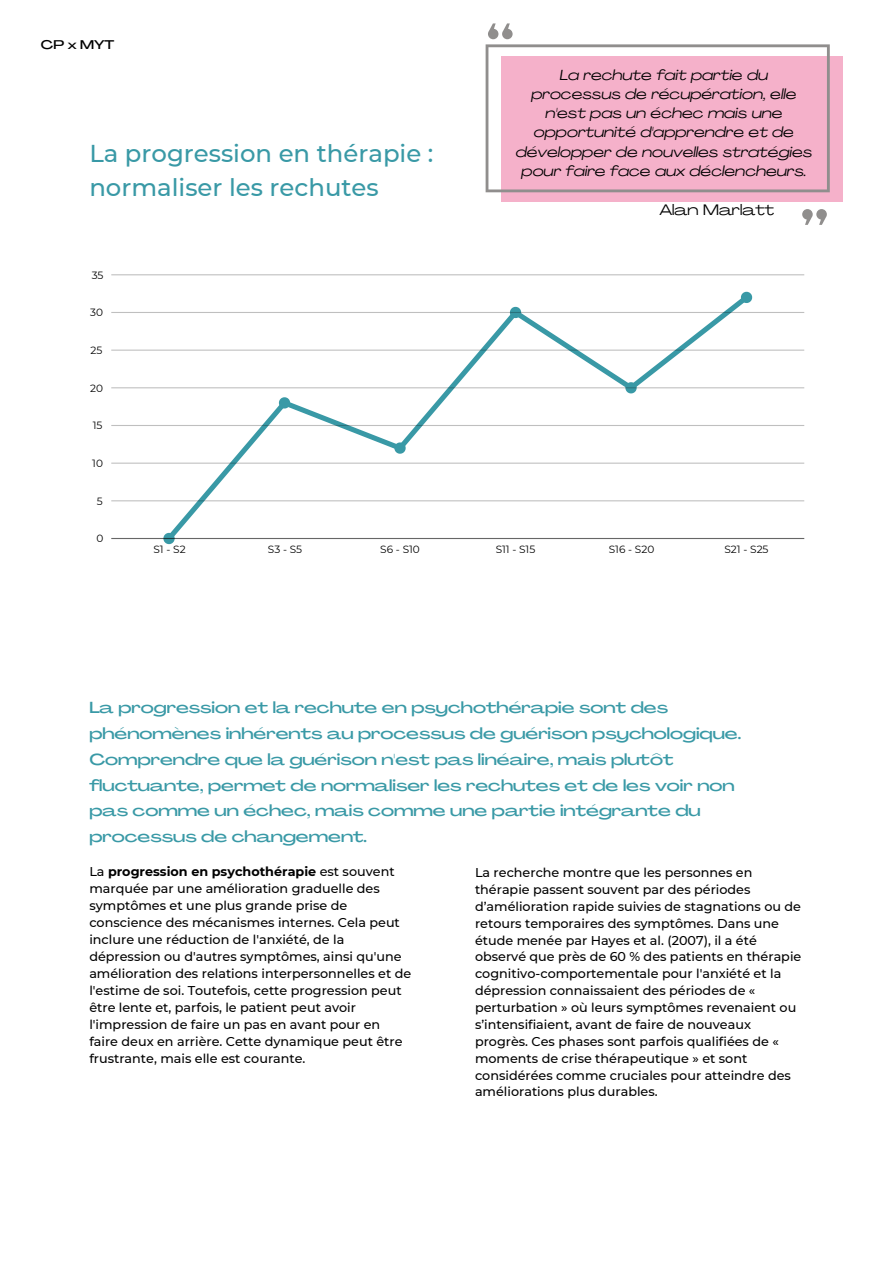
<style>
.page{position:relative;width:894px;height:1264px;background:#fff}
.page>*{position:absolute;margin:0;border:0;box-sizing:border-box;transform-origin:0 0}
.t1{font:500 24.3px/33.8px "Montserrat";color:#3999a6}
.t2{font:500 15.75px/25.8px "Agrandir Grand";color:#3999a6}
.t3{font:15px "Agrandir Grand";color:#000}
.t4{font:italic 14.4px/19.2px "Agrandir Grand";color:#000;text-align:center}
.t5{font:500 12.75px/16.8px "Montserrat";color:#000}
.t6{font:500 12.45px "Agrandir Grand";color:#000}
.t7{font:10.5px "Montserrat";color:#000}
.s1{font-weight:700}
</style>
<div class="page">
<svg style="left:162px;top:291px;width:591px;height:254px"></svg>
<hr style="left:111px;top:538px;width:693px;height:1px;background:#666">
<hr style="left:111px;top:500px;width:693px;height:1px;background:#d1d1d1">
<hr style="left:111px;top:462px;width:693px;height:1px;background:#e6e6e6">
<hr style="left:111px;top:425px;width:693px;height:1px;background:#bfbfbf">
<hr style="left:111px;top:387px;width:693px;height:1px;background:#d0d0d0">
<hr style="left:111px;top:349px;width:693px;height:2px;background:#000;opacity:.25">
<hr style="left:111px;top:312px;width:693px;height:1px;background:#bfbfbf">
<hr style="left:111px;top:274px;width:693px;height:1px;background:#cfcfcf">
<div style="left:501px;top:57px;width:341px;height:145px;background:#f5b1ca"></div>
<svg style="left:485px;top:23px;width:344px;height:202px"></svg>
<h2 class="t6" style="left:41px;top:40px;width:75px">CP x MYT</h2>
<p class="t1" style="left:89px;top:136px;width:345px">La progression en thérapie : normaliser les rechutes</p>
<p class="t7" style="left:92px;top:268px;width:13px">35</p>
<p class="t7" style="left:90px;top:306px;width:14px">30</p>
<p class="t7" style="left:90px;top:344px;width:13px">25</p>
<p class="t7" style="left:90px;top:381px;width:14px">20</p>
<p class="t7" style="left:93px;top:419px;width:11px">15</p>
<p class="t7" style="left:92px;top:457px;width:12px">10</p>
<p class="t7" style="left:97px;top:494px;width:7px">5</p>
<p class="t7" style="left:96px;top:532px;width:8px">0</p>
<h1 class="t4" style="left:515px;top:67px;width:298px">La rechute fait partie du processus de récupération, elle n'est pas un échec mais une opportunité d'apprendre et de développer de nouvelles stratégies pour faire face aux déclencheurs.</h1>
<p class="t3" style="left:659px;top:203px;width:116px">Alan Marlatt</p>
<p class="t7" style="left:153px;top:542px;width:34px">S1 - S2</p>
<p class="t7" style="left:268px;top:542px;width:36px">S3 - S5</p>
<p class="t7" style="left:380px;top:542px;width:41px">S6 - S10</p>
<p class="t7" style="left:495px;top:542px;width:41px">S11 - S15</p>
<p class="t7" style="left:608px;top:542px;width:47px">S16 - S20</p>
<p class="t7" style="left:724px;top:542px;width:46px">S21 - S25</p>
<h3 class="t2" style="left:89px;top:696px;width:653px">La progression et la rechute en psychothérapie sont des phénomènes inhérents au processus de guérison psychologique.<br>Comprendre que la guérison n'est pas linéaire, mais plutôt fluctuante, permet de normaliser les rechutes et de les voir non pas comme un échec, mais comme une partie intégrante du processus de changement.</h3>
<p class="t5" style="left:475px;top:864px;width:328px">La recherche montre que les personnes en thérapie passent souvent par des périodes d’amélioration rapide suivies de stagnations ou de retours temporaires des symptômes. Dans une étude menée par Hayes et al. (2007), il a été observé que près de 60 % des patients en thérapie cognitivo-comportementale pour l'anxiété et la dépression connaissaient des périodes de « perturbation » où leurs symptômes revenaient ou s’intensifiaient, avant de faire de nouveaux progrès. Ces phases sont parfois qualifiées de « moments de crise thérapeutique » et sont considérées comme cruciales pour atteindre des améliorations plus durables.</p>
<h3 class="t5" style="left:89px;top:863px;width:323px">La <span class="s1">progression en psychothérapie</span> est souvent marquée par une amélioration graduelle des symptômes et une plus grande prise de conscience des mécanismes internes. Cela peut inclure une réduction de l'anxiété, de la dépression ou d'autres symptômes, ainsi qu'une amélioration des relations interpersonnelles et de l'estime de soi. Toutefois, cette progression peut être lente et, parfois, le patient peut avoir l'impression de faire un pas en avant pour en faire deux en arrière. Cette dynamique peut être frustrante, mais elle est courante.</h3>
</div>
